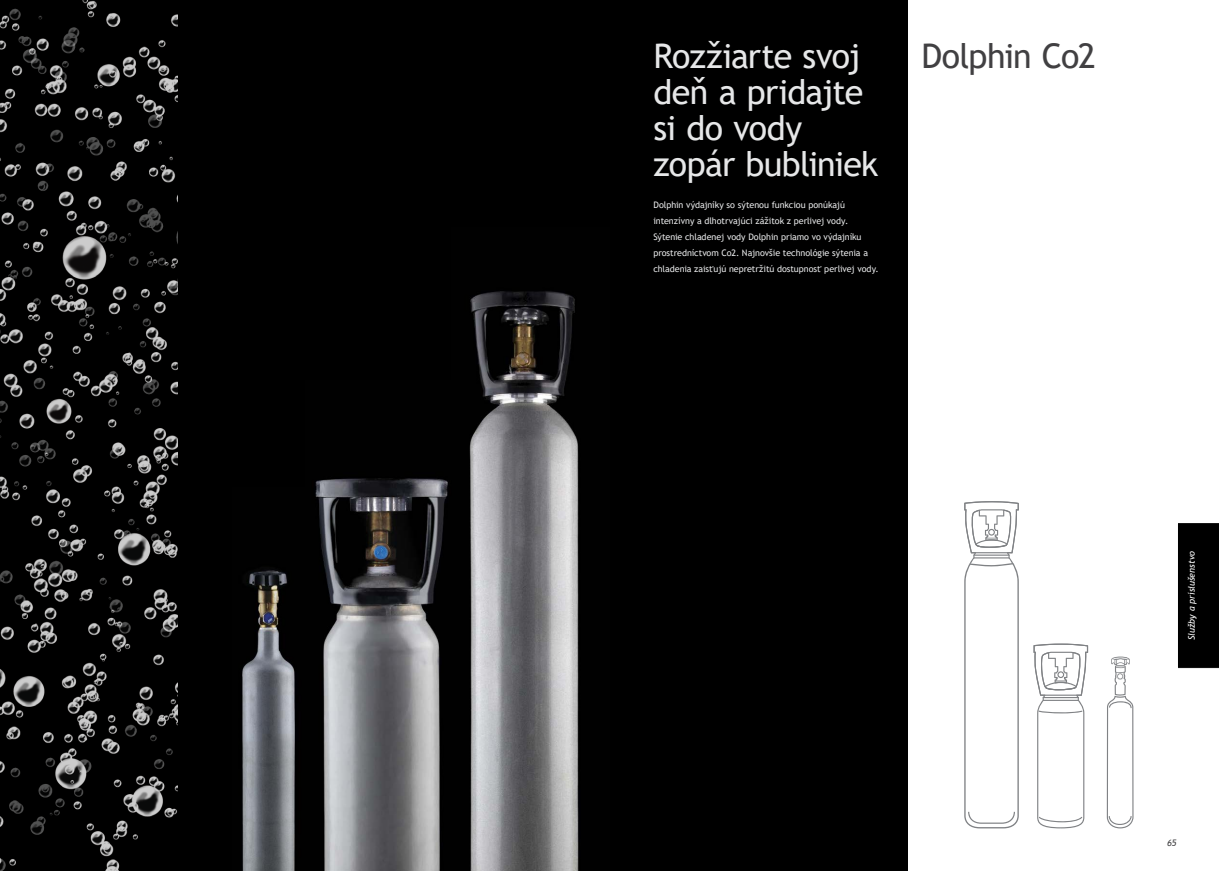
<style>
.page{position:relative;width:1219px;height:871px;background:#fff}
.page>*{position:absolute;margin:0;border:0;box-sizing:border-box;transform-origin:0 0}
.t1{font:34px/36px "Trebuchet MS";letter-spacing:-.02em;color:#e6e7e8}
.t2{font:34px "Trebuchet MS";letter-spacing:-.025em;color:#414042}
.t3{font:9px/16px "Trebuchet MS";letter-spacing:-.005em;color:#e6e7e8}
.t4{font:italic 9px "Trebuchet MS";letter-spacing:-.005em;color:#fff}
.t5{font:italic 9px "Trebuchet MS";color:#414042}
</style>
<div class="page">
<div style="left:177px;top:0;width:730px;height:870px;background:#000"></div>
<img style="left:0;top:0;width:177px;height:870px">
<img style="left:451px;top:228px;width:158px;height:642px">
<img style="left:305px;top:380px;width:146px;height:490px">
<img style="left:232px;top:487px;width:73px;height:383px">
<div style="left:1178px;top:523px;width:41px;height:145px;background:#000"></div>
<svg style="left:964px;top:501px;width:55px;height:327px"></svg>
<svg style="left:1033px;top:643px;width:55px;height:185px"></svg>
<svg style="left:1107px;top:656px;width:26px;height:172px"></svg>
<p class="t1" style="left:653px;top:37px;width:226px">Rozžiarte svoj deň a pridajte si do vody zopár bubliniek</p>
<p class="t3" style="left:653px;top:196px;width:227px">Dolphin výdajníky so sýtenou funkciou ponúkajú intenzívny a dlhotrvajúci zážitok z perlivej vody.<br>Sýtenie chladenej vody Dolphin priamo vo výdajníku prostredníctvom Co2. Najnovšie technológie sýtenia a chladenia zaisťujú nepretržitú dostupnosť perlivej vody.</p>
<p class="t2" style="left:921px;top:34px;width:176px">Dolphin Co2</p>
<p class="t4" style="left:1186px;top:639px;width:90px;rotate:-90deg">Služby a príslušenstvo</p>
<p class="t5" style="left:1167px;top:837px;width:11px">65</p>
</div>
